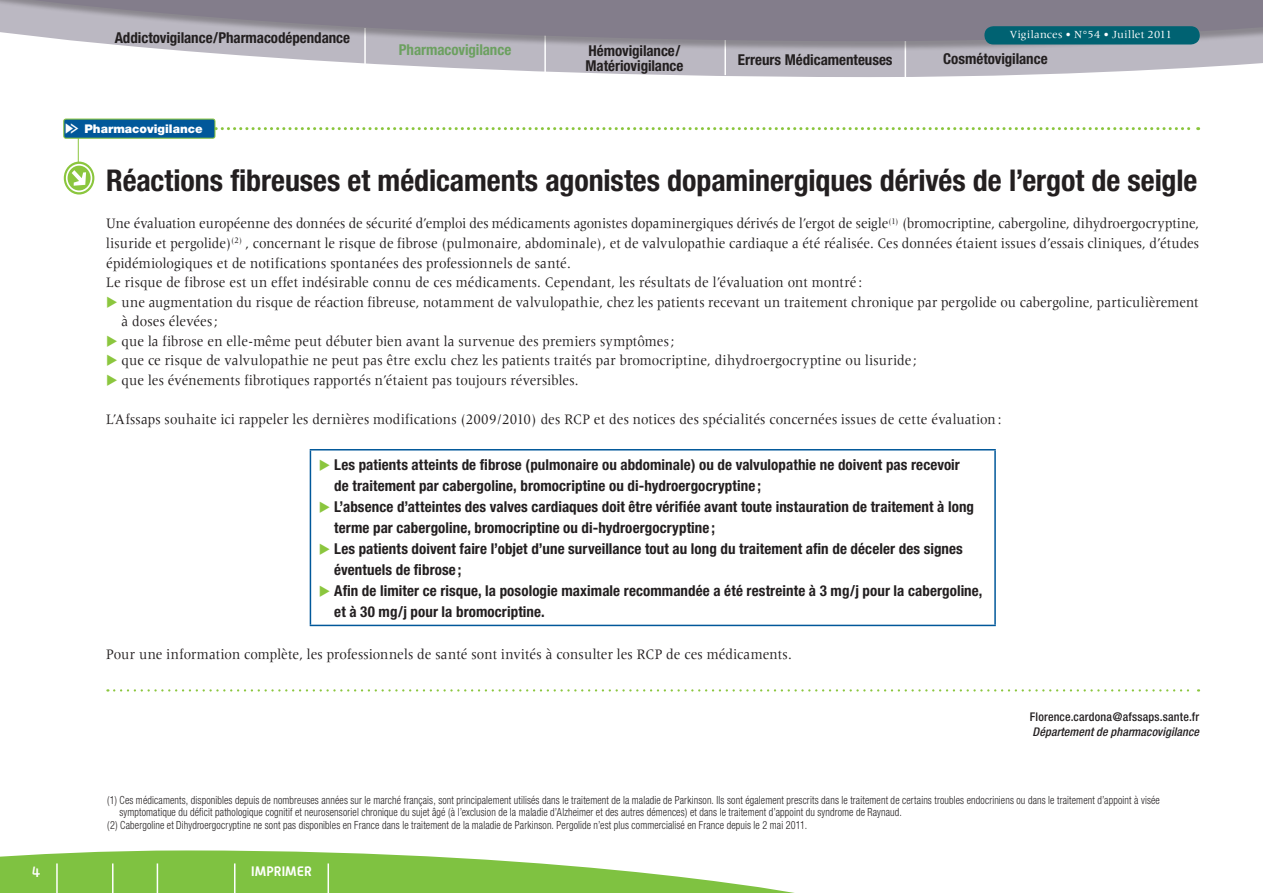
<style>
.page{position:relative;width:1263px;height:893px;background:#fff}
.page>*{position:absolute;margin:0;border:0;box-sizing:border-box;transform-origin:0 0}
.t1{font:700 condensed 30px "Helvetica Neue";letter-spacing:-.005em;color:#231f20}
.t2{font:15px/19.5px "Meridien";letter-spacing:.005em;color:#231f20;scale:.9 1}
.t3{font:700 condensed 15px/21px "Helvetica Neue";letter-spacing:.005em;color:#231f20}
.t4{font:15px/19.5px "Meridien";letter-spacing:.005em;color:#231f20;scale:.89 1}
.t5{font:700 condensed 15px "Helvetica Neue";letter-spacing:-.005em;color:#6ca060}
.t6{font:500 15px "Alwyn OT";color:#fff}
.t7{font:700 13.5px "Alwyn OT";letter-spacing:.005em;color:#fff}
.t8{font:500 condensed 12px "Helvetica Neue";letter-spacing:.015em;color:#231f20}
.t9{font:italic 500 condensed 12px "Helvetica Neue";letter-spacing:.01em;color:#231f20}
.t10{font:900 12px "Helvetica Neue";color:#fff}
.t11{font:300 condensed 11.25px "Helvetica Neue";letter-spacing:.015em;color:#231f20;scale:.9 1}
.t12{font:11.25px "Meridien";letter-spacing:.02em;color:#fff}
.s1{font-family:"Pointers";font-weight:400;font-size:15px}
.s2{color:#8bc63e}
</style>
<div class="page">
<svg style="left:199px;top:52px;width:1064px;height:25px;fill:#bbb8c2"></svg>
<hr style="left:364px;top:28px;width:2px;height:48px;background:#fff">
<hr style="left:544px;top:9px;width:2px;height:66px;background:#fff">
<hr style="left:724px;top:9px;width:2px;height:66px;background:#fff">
<hr style="left:904px;top:17px;width:2px;height:66px;background:#fff">
<div style="left:0;top:0;width:1263px;height:52px;background:#231f20;opacity:.32"></div>
<svg style="left:0;top:0;width:1263px;height:41px;background:#8e8995"></svg>
<div style="left:984px;top:26px;width:216px;height:19px;background:#006272;border-radius:9px"></div>
<svg style="left:0;top:850px;width:795px;height:43px"></svg>
<hr style="left:234px;top:863px;width:1px;height:30px;background:#fff">
<hr style="left:157px;top:863px;width:1px;height:30px;background:#fff">
<hr style="left:112px;top:863px;width:2px;height:30px;background:#fff">
<hr style="left:327px;top:863px;width:2px;height:30px;background:#fff">
<hr style="left:56px;top:863px;width:2px;height:30px;background:#fff">
<svg style="left:114px;top:689px;width:1085px;height:2px"></svg>
<hr style="left:310px;top:449px;width:686px;height:1px;background:#01589a">
<hr style="left:310px;top:450px;width:1px;height:175px;background:#01589a">
<hr style="left:994px;top:450px;width:2px;height:175px;background:#01589a">
<hr style="left:310px;top:625px;width:686px;height:1px;background:#01589a">
<hr style="left:78px;top:121px;width:1px;height:65px;background:#8bc63e">
<svg style="left:215px;top:127px;width:984px;height:3px"></svg>
<svg style="left:64px;top:162px;width:30px;height:33px"></svg>
<svg style="left:66px;top:164px;width:26px;height:28px"></svg>
<div style="left:64px;top:119px;width:151px;height:19px;background:#01589a;border-radius:2px"></div>
<div style="left:63px;top:119px;width:152px;height:20px;border:1px solid #8bc63e;border-radius:2px"></div>
<p class="t3" style="left:115px;top:27px;width:237px">Addictovigilance/Pharmacodépendance</p>
<p class="t10" style="left:66px;top:121px;width:138px"><span class="s1">t</span> Pharmacovigilance</p>
<p class="t5" style="left:399px;top:41px;width:114px">Pharmacovigilance</p>
<p class="t12" style="left:1010px;top:29px;width:164px">Vigilances • N°54 • Juillet 2011</p>
<p class="t3" style="left:585px;top:43px;width:99px;line-height:15px">Hémovigilance/<br>Matériovigilance</p>
<p class="t3" style="left:738px;top:49px;width:156px">Erreurs Médicamenteuses</p>
<p class="t3" style="left:943px;top:48px;width:106px">Cosmétovigilance</p>
<h1 class="t1" style="left:106px;top:162px;width:1092px">Réactions fibreuses et médicaments agonistes dopaminergiques dérivés de l’ergot de seigle</h1>
<p class="t4" style="left:106px;top:214px;width:1229px">Une évaluation européenne des données de sécurité d’emploi des médicaments agonistes dopaminergiques dérivés de l’ergot de seigle<sup>(1)</sup> (bromocriptine, cabergoline, dihydroergocryptine, lisuride et pergolide)<sup>(2)</sup> , concernant le risque de fibrose (pulmonaire, abdominale), et de valvulopathie cardiaque a été réalisée. Ces données étaient issues d’essais cliniques, d’études épidémiologiques et de notifications spontanées des professionnels de santé.<br>Le risque de fibrose est un effet indésirable connu de ces médicaments. Cependant, les résultats de l’évaluation ont montré :</p>
<p class="t2" style="left:122px;top:292px;width:1198px;text-indent:-15px"><span class="s2">◆</span> une augmentation du risque de réaction fibreuse, notamment de valvulopathie, chez les patients recevant un traitement chronique par pergolide ou cabergoline, particulièrement à doses élevées;</p>
<p class="t2" style="left:106px;top:331px;width:633px"><span class="s2">◆</span> que la fibrose en elle-même peut débuter bien avant la survenue des premiers symptômes;</p>
<p class="t2" style="left:106px;top:350px;width:902px"><span class="s2">◆</span> que ce risque de valvulopathie ne peut pas être exclu chez les patients traités par bromocriptine, dihydroergocryptine ou lisuride ;</p>
<p class="t2" style="left:106px;top:370px;width:526px"><span class="s2">◆</span> que les événements fibrotiques rapportés n’étaient pas toujours réversibles.</p>
<p class="t2" style="left:106px;top:409px;width:996px">L’Afssaps souhaite ici rappeler les dernières modifications (2009/2010) des RCP et des notices des spécialités concernées issues de cette évaluation:</p>
<p class="t3" style="left:334px;top:454px;width:627px;text-indent:-15px"><span class="s2">◆</span> Les patients atteints de fibrose (pulmonaire ou abdominale) ou de valvulopathie ne doivent pas recevoir de traitement par cabergoline, bromocriptine ou di-hydroergocryptine ;</p>
<p class="t3" style="left:334px;top:496px;width:641px;text-indent:-15px"><span class="s2">◆</span> L’absence d’atteintes des valves cardiaques doit être vérifiée avant toute instauration de traitement à long terme par cabergoline, bromocriptine ou di-hydroergocryptine ;</p>
<p class="t3" style="left:334px;top:538px;width:630px;text-indent:-15px"><span class="s2">◆</span> Les patients doivent faire l’objet d’une surveillance tout au long du traitement afin de déceler des signes éventuels de fibrose ;</p>
<p class="t3" style="left:334px;top:580px;width:650px;text-indent:-15px"><span class="s2">◆</span> Afin de limiter ce risque, la posologie maximale recommandée a été restreinte à 3 mg/j pour la cabergoline, et à 30 mg/j pour la bromocriptine.</p>
<p class="t2" style="left:106px;top:644px;width:763px">Pour une information complète, les professionnels de santé sont invités à consulter les RCP de ces médicaments.</p>
<p class="t8" style="left:1030px;top:710px;width:171px">Florence.cardona@afssaps.sante.fr</p>
<p class="t9" style="left:1033px;top:725px;width:168px">Département de pharmacovigilance</p>
<p class="t11" style="left:107px;top:793px;width:1171px">(1) Ces médicaments, disponibles depuis de nombreuses années sur le marché français, sont principalement utilisés dans le traitement de la maladie de Parkinson. Ils sont également prescrits dans le traitement de certains troubles endocriniens ou dans le traitement d’appoint à visée</p>
<p class="t11" style="left:119px;top:806px;width:871px">symptomatique du déficit pathologique cognitif et neurosensoriel chronique du sujet âgé (à l’exclusion de la maladie d’Alzheimer et des autres démences) et dans le traitement d’appoint du syndrome de Raynaud.</p>
<p class="t11" style="left:107px;top:819px;width:779px">(2) Cabergoline et Dihydroergocryptine ne sont pas disponibles en France dans le traitement de la maladie de Parkinson. Pergolide n’est plus commercialisé en France depuis le 2 mai 2011.</p>
<p class="t6" style="left:32px;top:862px;width:10px">4</p>
<p class="t7" style="left:251px;top:863px;width:62px">IMPRIMER</p>
</div>
